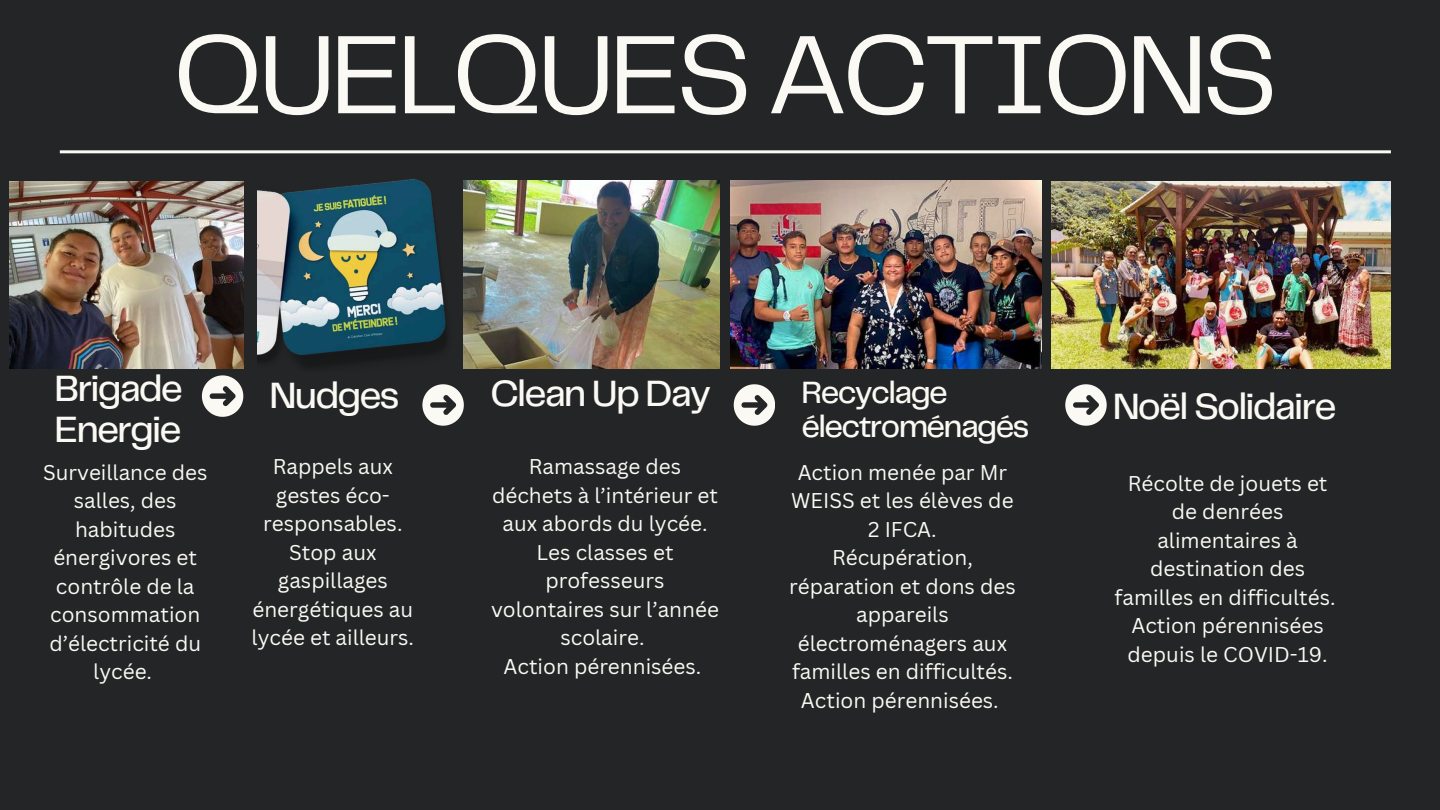
<style>
.page{position:relative;width:1440px;height:810px;background:#242526}
.page>*{position:absolute;margin:0;border:0;box-sizing:border-box;transform-origin:0 0}
.t1{font:115.9px "Telegraf";letter-spacing:-.05em;color:#faf9f4}
.t2{font:500 38px/41.2px "Telegraf";letter-spacing:-.05em;color:#faf9f4}
.t3{font:500 32px/34.5px "Telegraf";letter-spacing:-.05em;color:#faf9f4}
.t4{font:20.8px/28.5px "Canva Sans";color:#faf9f4;text-align:center}
</style>
<div class="page">
<hr style="left:60px;top:150px;width:1331px;height:3px;background:#faf9f4">
<svg style="left:202px;top:376px;width:41px;height:41px"></svg>
<svg style="left:422px;top:384px;width:42px;height:42px"></svg>
<svg style="left:734px;top:384px;width:41px;height:42px"></svg>
<svg style="left:1065px;top:384px;width:42px;height:42px"></svg>
<img style="left:1052px;top:181px;width:339px;height:187px">
<img style="left:464px;top:181px;width:256px;height:187px">
<img style="left:9px;top:181px;width:234px;height:188px">
<img style="left:730px;top:181px;width:312px;height:187px">
<img style="left:257px;top:179px;width:189px;height:187px">
<h1 class="t1" style="left:173px;top:25px;width:1107px">QUELQUES ACTIONS</h1>
<h2 class="t2" style="left:54px;top:370px;width:130px">Brigade<br>Energie</h2>
<h2 class="t2" style="left:270px;top:377px;width:131px">Nudges</h2>
<h2 class="t2" style="left:490px;top:375px;width:223px">Clean Up Day</h2>
<h3 class="t3" style="left:801px;top:376px;width:229px">Recyclage électroménagés</h3>
<h2 class="t2" style="left:1113px;top:388px;width:225px">Noël Solidaire</h2>
<p class="t4" style="left:43px;top:458px;width:166px">Surveillance des salles, des habitudes énergivores et contrôle de la consommation d’électricité du lycée.</p>
<p class="t4" style="left:252px;top:452px;width:164px">Rappels aux gestes éco&shy;responsables.<br>Stop aux gaspillages énergétiques au lycée et ailleurs.</p>
<p class="t4" style="left:491px;top:452px;width:229px">Ramassage des déchets à l’intérieur et aux abords du lycée.<br>Les classes et professeurs volontaires sur l’année scolaire.<br>Action pérennisées.</p>
<p class="t4" style="left:789px;top:458px;width:228px">Action menée par Mr<br>WEISS et les élèves de<br>2 IFCA.<br>Récupération, réparation et dons des appareils électroménagers aux familles en difficultés.<br>Action pérennisées.</p>
<p class="t4" style="left:1115px;top:468px;width:222px">Récolte de jouets et de denrées alimentaires à destination des familles en difficultés.<br>Action pérennisées depuis le COVID-19.</p>
</div>
